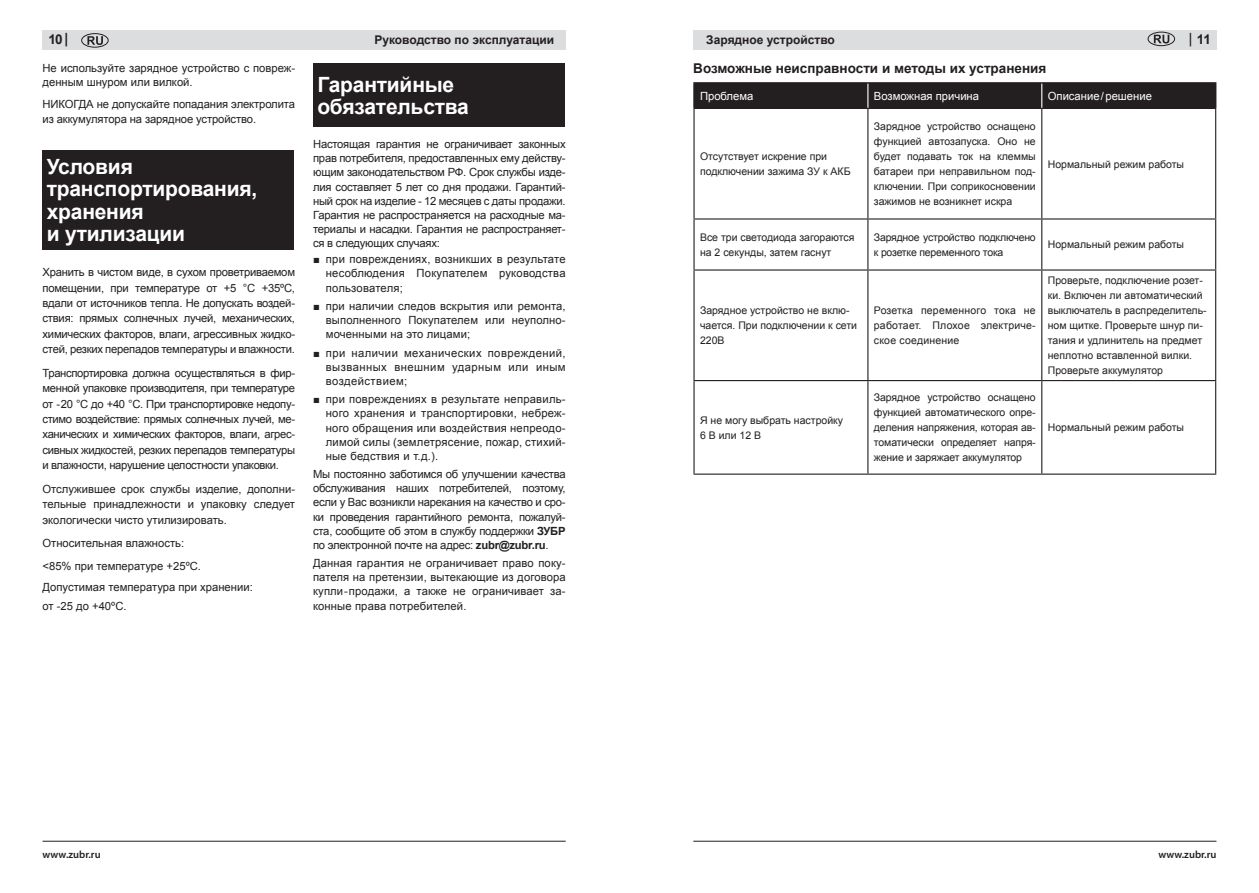
<style>
.page{position:relative;width:1259px;height:893px;background:#fff}
.page>*{position:absolute;margin:0;border:0;box-sizing:border-box;transform-origin:0 0}
.текст{font:700 21px/22.5px "Arial";letter-spacing:-.01em;color:#fff}
.устройство{font:700 13.5px "Arial";color:#231f20}
.t1{font:700 12px "Arial";color:#231f20}
.текст-2{font:11.25px/14.1px "Arial";letter-spacing:.01em;color:#231f20;text-align:justify}
.отступ_глав{font:11.25px/15.3px "Arial";letter-spacing:-.03em;color:#231f20;text-align:justify}
.Spisok_strelki{font:11.25px/14.5px "Arial";letter-spacing:-.01em;color:#231f20}
.PosleSpis_copy{font:11.25px/15.3px "Arial";color:#231f20;text-align:justify}
.устройство-2{font:11.25px "Arial";color:#231f20}
.отступ_глав-2{font:11.25px "Arial";color:#fff}
.отступ_глав-3{font:10.5px/15px "Arial";color:#231f20}
.отступ_глав-4{font:10.5px/15px "Arial";letter-spacing:-.02em;color:#231f20}
.t2{font:600 10.5px "Myriad Pro";color:#231f20}
.s1{font-family:"Myriad Pro"}
.s2{font-family:"Myriad Pro";font-weight:600}
.s3{font-family:"Times New Roman"}
.s4{font-weight:700}
</style>
<div class="page">
<div style="left:693px;top:30px;width:523px;height:20px;background:#dcdddf"></div>
<div style="left:43px;top:30px;width:523px;height:20px;background:#dcdddf"></div>
<svg style="left:1153px;top:35px;width:16px;height:8px"></svg>
<div style="left:1147px;top:32px;width:28px;height:14px;border:1px solid #231f20;border-radius:50%"></div>
<svg style="left:87px;top:36px;width:16px;height:9px"></svg>
<div style="left:81px;top:33px;width:27px;height:15px;border:1px solid #231f20;border-radius:50%"></div>
<hr style="left:693px;top:841px;width:523px;height:1px;background:#231f20">
<hr style="left:43px;top:841px;width:523px;height:1px;background:#231f20">
<div style="left:43px;top:150px;width:251px;height:100px;background:#231f20"></div>
<div style="left:313px;top:63px;width:251px;height:64px;background:#231f20"></div>
<hr style="left:693px;top:82px;width:175px;height:2px;background:#231f20">
<hr style="left:693px;top:84px;width:2px;height:24px;background:#231f20">
<hr style="left:868px;top:82px;width:173px;height:2px;background:#231f20">
<hr style="left:1041px;top:82px;width:175px;height:2px;background:#231f20">
<div style="left:695px;top:83px;width:521px;height:25px;background:#231f20"></div>
<hr style="left:693px;top:108px;width:175px;height:1px;background:#231f20">
<hr style="left:693px;top:109px;width:1px;height:109px;background:#231f20">
<hr style="left:868px;top:108px;width:173px;height:1px;background:#231f20">
<hr style="left:867px;top:109px;width:1px;height:109px;background:#231f20">
<hr style="left:1041px;top:108px;width:175px;height:1px;background:#231f20">
<hr style="left:1041px;top:109px;width:1px;height:109px;background:#231f20">
<hr style="left:1215px;top:109px;width:1px;height:109px;background:#231f20">
<hr style="left:693px;top:218px;width:175px;height:2px;background:#231f20">
<hr style="left:693px;top:220px;width:1px;height:49px;background:#231f20">
<hr style="left:868px;top:218px;width:173px;height:2px;background:#231f20">
<hr style="left:867px;top:220px;width:1px;height:49px;background:#231f20">
<hr style="left:1041px;top:218px;width:175px;height:2px;background:#231f20">
<hr style="left:1041px;top:220px;width:1px;height:49px;background:#231f20">
<hr style="left:1215px;top:220px;width:1px;height:49px;background:#231f20">
<hr style="left:693px;top:269px;width:175px;height:2px;background:#231f20">
<hr style="left:693px;top:271px;width:1px;height:109px;background:#231f20">
<hr style="left:868px;top:269px;width:173px;height:2px;background:#231f20">
<hr style="left:867px;top:271px;width:1px;height:109px;background:#231f20">
<hr style="left:1041px;top:269px;width:175px;height:2px;background:#231f20">
<hr style="left:1041px;top:271px;width:1px;height:109px;background:#231f20">
<hr style="left:1215px;top:271px;width:1px;height:109px;background:#231f20">
<hr style="left:693px;top:380px;width:175px;height:1px;background:#231f20">
<hr style="left:693px;top:381px;width:1px;height:93px;background:#231f20">
<hr style="left:868px;top:380px;width:173px;height:1px;background:#231f20">
<hr style="left:867px;top:381px;width:1px;height:93px;background:#231f20">
<hr style="left:1041px;top:380px;width:175px;height:1px;background:#231f20">
<hr style="left:1041px;top:381px;width:1px;height:93px;background:#231f20">
<hr style="left:1215px;top:381px;width:1px;height:93px;background:#231f20">
<hr style="left:693px;top:474px;width:175px;height:1px;background:#231f20">
<hr style="left:868px;top:474px;width:173px;height:1px;background:#231f20">
<hr style="left:1041px;top:474px;width:175px;height:1px;background:#231f20">
<p class="устройство" style="left:48px;top:30px;width:21px">10 <span class="s1">|</span></p>
<p class="t1" style="left:706px;top:32px;width:130px">Зарядное устройство</p>
<p class="устройство" style="left:1189px;top:31px;width:24px"><span class="s2">|</span> 11</p>
<p class="Spisok_strelki" style="left:43px;top:61px;width:254px">Не используйте зарядное устройство с повреж&shy;денным шнуром или вилкой.</p>
<p class="Spisok_strelki" style="left:43px;top:97px;width:254px">НИКОГДА не допускайте попадания электролита из аккумулятора на зарядное устройство.</p>
<p class="текст" style="left:47px;top:156px;width:212px">Условия транспортирования, хранения<br>и утилизации</p>
<p class="отступ_глав" style="left:43px;top:265px;width:254px">Хранить в чистом виде, в сухом проветриваемом помещении, при температуре от +5 °С +35ºС, вдали от источников тепла. Не допускать воздей&shy;ствия: прямых солнечных лучей, механических, химических факторов, влаги, агрессивных жидко&shy;стей, резких перепадов температуры и влажности.</p>
<p class="отступ_глав" style="left:43px;top:365px;width:254px">Транспортировка должна осуществляться в фир&shy;менной упаковке производителя, при температуре от -20 °С до +40 °С. При транспортировке недопу&shy;стимо воздействие: прямых солнечных лучей, ме&shy;ханических и химических факторов, влаги, агрес&shy;сивных жидкостей, резких перепадов температуры и влажности, нарушение целостности упаковки.</p>
<p class="PosleSpis_copy" style="left:43px;top:481px;width:254px">Отслужившее срок службы изделие, дополни&shy;тельные принадлежности и упаковку следует экологически чисто утилизировать.</p>
<p class="устройство-2" style="left:43px;top:535px;width:143px">Относительная влажность:</p>
<p class="устройство-2" style="left:43px;top:558px;width:160px">&lt;85% при температуре +25ºС.</p>
<p class="устройство-2" style="left:43px;top:579px;width:212px">Допустимая температура при хранении:</p>
<p class="устройство-2" style="left:43px;top:598px;width:86px">от -25 до +40ºС.</p>
<p class="t1" style="left:374px;top:32px;width:181px">Руководство по эксплуатации</p>
<p class="устройство" style="left:693px;top:60px;width:354px">Возможные неисправности и методы их устранения</p>
<p class="отступ_глав-2" style="left:700px;top:88px;width:55px">Проблема</p>
<p class="отступ_глав-2" style="left:874px;top:88px;width:107px">Возможная причина</p>
<p class="отступ_глав-2" style="left:1047px;top:88px;width:106px">Описание/решение</p>
<p class="текст" style="left:317px;top:74px;width:153px">Гарантийные обязательства</p>
<p class="текст-2" style="left:313px;top:137px;width:254px">Настоящая гарантия не ограничивает законных прав потребителя, предоставленных ему действу&shy;ющим законодательством РФ. Срок службы изде&shy;лия составляет 5 лет со дня продажи. Гарантий&shy;ный срок на изделие - 12 месяцев с даты продажи.<br>Гарантия не распространяется на расходные ма&shy;териалы и насадки. Гарантия не распространяет&shy;ся в следующих случаях:</p>
<p class="текст-2" style="left:326px;top:252px;width:241px;text-indent:-13px"><span class="s3">■</span> при повреждениях, возникших в результате несоблюдения Покупателем руководства пользователя;</p>
<p class="текст-2" style="left:326px;top:299px;width:241px;text-indent:-13px"><span class="s3">■</span> при наличии следов вскрытия или ремонта, выполненного Покупателем или неуполно&shy;моченными на это лицами;</p>
<p class="текст-2" style="left:326px;top:346px;width:241px;text-indent:-13px"><span class="s3">■</span> при наличии механических повреждений, вызванных внешним ударным или иным воздействием;</p>
<p class="текст-2" style="left:326px;top:392px;width:241px;text-indent:-13px"><span class="s3">■</span> при повреждениях в результате неправиль&shy;ного хранения и транспортировки, небреж&shy;ного обращения или воздействия непреодо&shy;лимой силы (землетрясение, пожар, стихий&shy;ные бедствия и т.д.).</p>
<p class="текст-2" style="left:313px;top:467px;width:254px">Мы постоянно заботимся об улучшении качества обслуживания наших потребителей, поэтому, если у Вас возникли нарекания на качество и сро&shy;ки проведения гарантийного ремонта, пожалуй&shy;ста, сообщите об этом в службу поддержки <span class="s4">ЗУБР </span>по электронной почте на адрес: <span class="s4">zubr@zubr.ru</span>.</p>
<p class="текст-2" style="left:313px;top:556px;width:254px">Данная гарантия не ограничивает право поку&shy;пателя на претензии, вытекающие из договора купли-продажи, а также не ограничивает за&shy;конные права потребителей.</p>
<p class="отступ_глав-3" style="left:874px;top:119px;width:163px;text-align:justify">Зарядное устройство оснащено функцией автозапуска. Оно не будет подавать ток на клеммы батареи при неправильном под&shy;ключении. При соприкосновении зажимов не возникнет искра</p>
<p class="отступ_глав-3" style="left:700px;top:149px;width:152px">Отсутствует искрение при подключении зажима ЗУ к АКБ</p>
<p class="отступ_глав-3" style="left:1047px;top:156px;width:138px">Нормальный режим работы</p>
<p class="отступ_глав-3" style="left:700px;top:230px;width:156px">Все три светодиода загораются на 2 секунды, затем гаснут</p>
<p class="отступ_глав-4" style="left:874px;top:230px;width:163px">Зарядное устройство подключено к розетке переменного тока</p>
<p class="отступ_глав-3" style="left:1047px;top:237px;width:138px">Нормальный режим работы</p>
<p class="отступ_глав-3" style="left:1047px;top:273px;width:160px">Проверьте, подключение розет&shy;ки. Включен ли автоматический выключатель в распределитель&shy;ном щитке. Проверьте шнур пи&shy;тания и удлинитель на предмет неплотно вставленной вилки.<br>Проверьте аккумулятор</p>
<p class="отступ_глав-3" style="left:700px;top:303px;width:159px">Зарядное устройство не вклю&shy;чается. При подключении к сети<br>220В</p>
<p class="отступ_глав-3" style="left:874px;top:303px;width:163px;text-align:justify">Розетка переменного тока не работает. Плохое электриче&shy;ское соединение</p>
<p class="отступ_глав-3" style="left:874px;top:390px;width:163px;text-align:justify">Зарядное устройство оснащено функцией автоматического опре&shy;деления напряжения, которая ав&shy;томатически определяет напря&shy;жение и заряжает аккумулятор</p>
<p class="отступ_глав-3" style="left:700px;top:413px;width:145px">Я не могу выбрать настройку<br>6 В или 12 В</p>
<p class="отступ_глав-3" style="left:1047px;top:420px;width:138px">Нормальный режим работы</p>
<p class="t2" style="left:43px;top:847px;width:60px">www.zubr.ru</p>
<p class="t2" style="left:1158px;top:847px;width:60px">www.zubr.ru</p>
</div>
